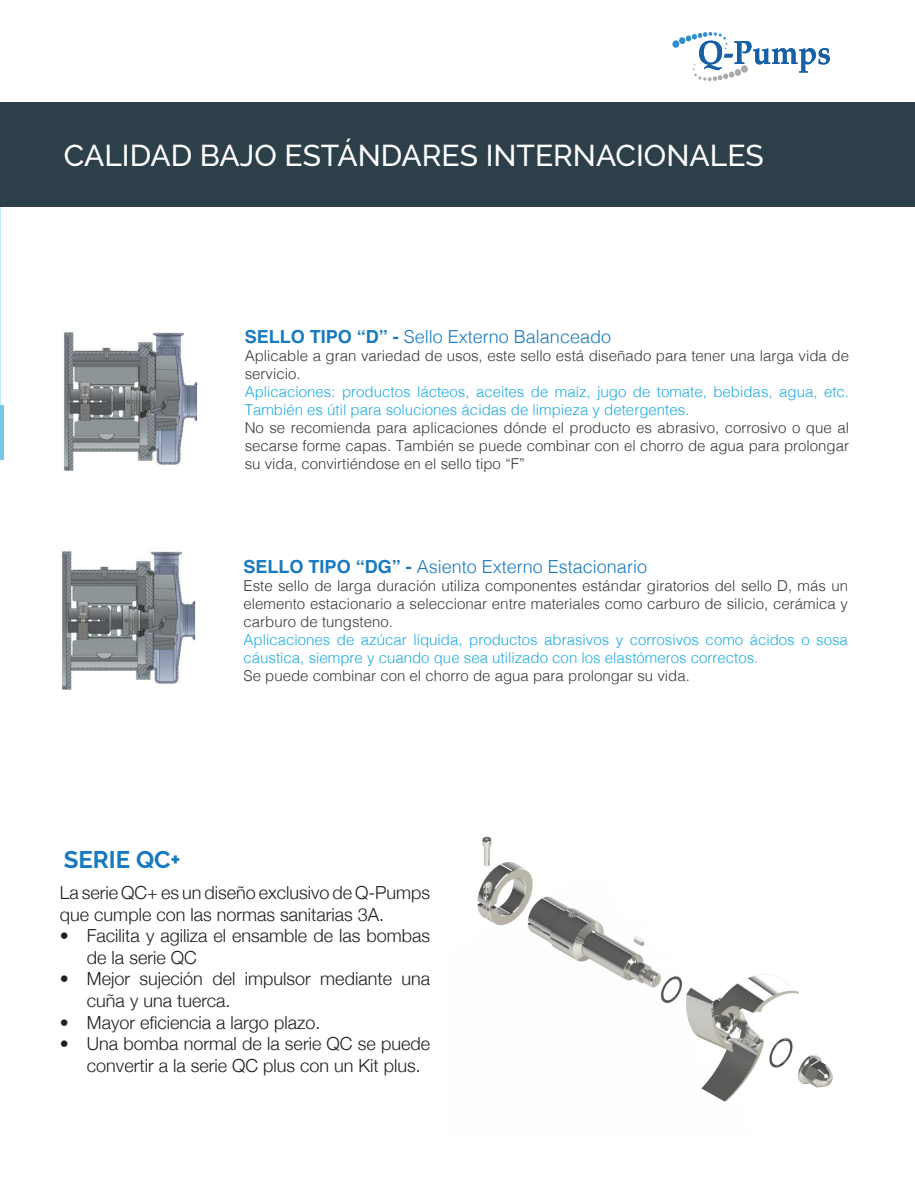
<style>
.page{position:relative;width:915px;height:1191px;background:#fff}
.page>*{position:absolute;margin:0;border:0;box-sizing:border-box;transform-origin:0 0}
.t1{font:500 30px "Raleway";color:#fff}
.t2{font:700 24px "Raleway";color:#1779bf}
.t3{font:300 18px/21.6px "Helvetica Neue";color:#231f20}
.t4{font:300 18px "Helvetica";color:#1779bf}
.t5{font:300 15px/18px "Helvetica";color:#363939;text-align:justify}
.t6{font:300 15px/18px "Helvetica";color:#20ace0}
.s1{font-weight:700}
</style>
<div class="page">
<hr style="left:0;top:406px;width:4px;height:54px;background:#75c6e8">
<div style="left:672px;top:40px;width:7px;height:8px;background:#308ecd;border-radius:50%"></div>
<svg style="left:678px;top:37px;width:7px;height:7px"></svg>
<svg style="left:685px;top:32px;width:144px;height:49px"></svg>
<div style="left:0;top:102px;width:914px;height:104px;background:#2d3f49"></div>
<img style="left:62px;top:551px;width:134px;height:139px">
<img style="left:64px;top:332px;width:134px;height:139px">
<img style="left:477px;top:836px;width:356px;height:266px">
<h1 class="t1" style="left:64px;top:138px;width:701px">CALIDAD BAJO ESTÁNDARES INTERNACIONALES</h1>
<p class="t4" style="left:244px;top:321px;width:368px"><span class="s1">SELLO TIPO “D” -</span> Sello Externo Balanceado</p>
<p class="t5" style="left:244px;top:345px;width:605px">Aplicable a gran variedad de usos, este sello está diseñado para tener una larga vida de servicio.</p>
<p class="t6" style="left:244px;top:381px;width:605px">Aplicaciones: productos lácteos, aceites de maíz, jugo de tomate, bebidas, agua, etc.<br>También es útil para soluciones ácidas de limpieza y detergentes.</p>
<p class="t5" style="left:244px;top:417px;width:605px">No se recomienda para aplicaciones dónde el producto es abrasivo, corrosivo o que al secarse forme capas. También se puede combinar con el chorro de agua para prolongar su vida, convirtiéndose en el sello tipo “F”</p>
<p class="t4" style="left:243px;top:551px;width:405px"><span class="s1">SELLO TIPO “DG” -</span> Asiento Externo Estacionario</p>
<p class="t5" style="left:243px;top:575px;width:605px">Este sello de larga duración utiliza componentes estándar giratorios del sello D, más un elemento estacionario a seleccionar entre materiales como carburo de silicio, cerámica y carburo de tungsteno.</p>
<p class="t6" style="left:243px;top:629px;width:605px">Aplicaciones de azúcar líquida, productos abrasivos y corrosivos como ácidos o sosa cáustica, siempre y cuando que sea utilizado con los elastómeros correctos.</p>
<p class="t5" style="left:243px;top:665px;width:447px">Se puede combinar con el chorro de agua para prolongar su vida.</p>
<h2 class="t2" style="left:64px;top:845px;width:118px">SERIE QC+</h2>
<p class="t3" style="left:60px;top:880px;width:371px">La serie QC+ es un diseño exclusivo de Q-Pumps que cumple con las normas sanitarias 3A.</p>
<p class="t3" style="left:87px;top:923px;width:344px;text-indent:-27px">• Facilita y agiliza el ensamble de las bombas de la serie QC</p>
<p class="t3" style="left:87px;top:967px;width:344px;text-indent:-27px">• Mejor sujeción del impulsor mediante una cuña y una tuerca.</p>
<p class="t3" style="left:60px;top:1010px;width:262px">• Mayor eficiencia a largo plazo.</p>
<p class="t3" style="left:87px;top:1031px;width:344px;text-indent:-27px">• Una bomba normal de la serie QC se puede convertir a la serie QC plus con un Kit plus.</p>
</div>
